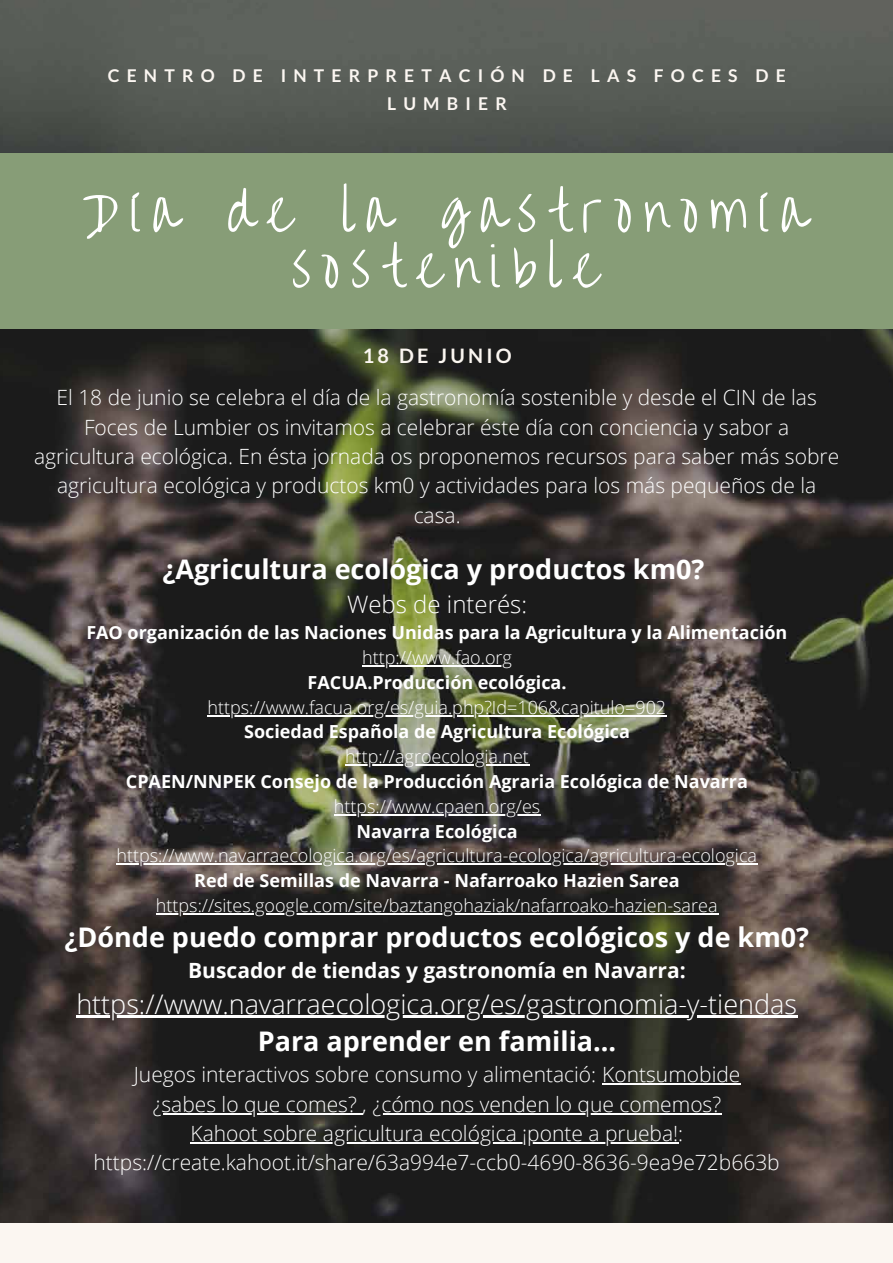
<style>
.page{position:relative;width:893px;height:1263px;background:#fbf6f1}
.page>*{position:absolute;margin:0;border:0;box-sizing:border-box;transform-origin:0 0}
.t1{font:52.95px/55.7px "Overthe Rainbow";letter-spacing:.21em;color:#fff;text-align:center}
.t2{font:700 27px "Open Sans";color:#fff}
.t3{font:300 27px "Open Sans";color:#fff}
.t4{font:300 24px "Open Sans";color:#fff}
.t5{font:300 21px/29.2px "Open Sans";color:#fff;text-align:center}
.t6{font:700 21px "Open Sans";color:#fff}
.t7{font:700 19.88px "Lato";letter-spacing:.16em;color:#fbf6f1}
.t8{font:300 18px "Open Sans";color:#fff}
.t9{font:700 18px "Open Sans";color:#fff}
.t10{font:700 17.55px/28.1px "Lato";letter-spacing:.41em;color:#fbf6f1;text-align:center}
</style>
<div class="page">
<img style="left:0;top:0;width:893px;height:1222px">
<div style="left:0;top:153px;width:893px;height:176px;background:#879d77"></div>
<hr style="left:362px;top:665px;width:150px;height:2px;background:#fff">
<hr style="left:207px;top:715px;width:460px;height:1px;background:#fff">
<hr style="left:345px;top:764px;width:184px;height:2px;background:#fff">
<hr style="left:334px;top:814px;width:206px;height:1px;background:#fff">
<hr style="left:116px;top:863px;width:642px;height:2px;background:#fff">
<hr style="left:156px;top:913px;width:562px;height:2px;background:#fff">
<hr style="left:76px;top:1015px;width:722px;height:2px;background:#fff">
<hr style="left:602px;top:1083px;width:138px;height:2px;background:#fff">
<hr style="left:153px;top:1113px;width:209px;height:1px;background:#fff">
<hr style="left:372px;top:1113px;width:349px;height:1px;background:#fff">
<hr style="left:190px;top:1142px;width:489px;height:2px;background:#fff">
<p class="t10" style="left:108px;top:61px;width:679px">CENTRO DE INTERPRETACIÓN DE LAS FOCES DE<br>LUMBIER</p>
<h1 class="t1" style="left:83px;top:186px;width:725px">Día de la gastronomía sostenible</h1>
<p class="t7" style="left:363px;top:344px;width:150px">18 DE JUNIO</p>
<p class="t5" style="left:34px;top:383px;width:806px">El 18 de junio se celebra el día de la gastronomía sostenible y desde el CIN de las Foces de Lumbier os invitamos a celebrar éste día con conciencia y sabor a agricultura ecológica. En ésta jornada os proponemos recursos para saber más sobre agricultura ecológica y productos km0 y actividades para los más pequeños de la casa.</p>
<p class="t2" style="left:162px;top:550px;width:543px">¿Agricultura ecológica y productos km0?</p>
<p class="t4" style="left:347px;top:587px;width:181px">Webs de interés:</p>
<p class="t9" style="left:86px;top:620px;width:702px">FAO organización de las Naciones Unidas para la Agricultura y la Alimentación</p>
<p class="t8" style="left:362px;top:645px;width:151px">http://www.fao.org</p>
<p class="t9" style="left:307px;top:670px;width:260px">FACUA.Producción ecológica.</p>
<p class="t8" style="left:207px;top:694px;width:460px">https://www.facua.org/es/guia.php?Id=106&amp;capitulo=902</p>
<p class="t9" style="left:244px;top:719px;width:387px">Sociedad Española de Agricultura Ecológica</p>
<p class="t8" style="left:345px;top:744px;width:185px">http://agroecologia.net</p>
<p class="t9" style="left:126px;top:769px;width:623px">CPAEN/NNPEK Consejo de la Producción Agraria Ecológica de Navarra</p>
<p class="t8" style="left:334px;top:793px;width:208px">https://www.cpaen.org/es</p>
<p class="t9" style="left:356px;top:818px;width:163px">Navarra Ecológica</p>
<p class="t8" style="left:116px;top:843px;width:642px">https://www.navarraecologica.org/es/agricultura-ecologica/agricultura-ecologica</p>
<p class="t9" style="left:194px;top:868px;width:487px">Red de Semillas de Navarra - Nafarroako Hazien Sarea</p>
<p class="t8" style="left:156px;top:892px;width:563px">https://sites.google.com/site/baztangohaziak/nafarroako-hazien-sarea</p>
<p class="t2" style="left:65px;top:918px;width:746px">¿Dónde puedo comprar productos ecológicos y de km0?</p>
<p class="t6" style="left:188px;top:955px;width:499px">Buscador de tiendas y gastronomía en Navarra:</p>
<p class="t3" style="left:76px;top:985px;width:722px">https://www.navarraecologica.org/es/gastronomia-y-tiendas</p>
<p class="t2" style="left:258px;top:1022px;width:360px">Para aprender en familia...</p>
<p class="t5" style="left:94px;top:1059px;width:688px">Juegos interactivos sobre consumo y alimentació: Kontsumobide<br>¿sabes lo que comes? , ¿cómo nos venden lo que comemos?<br>Kahoot sobre agricultura ecológica ¡ponte a prueba!: https://create.kahoot.it/share/63a994e7-ccb0-4690-8636-9ea9e72b663b</p>
</div>
